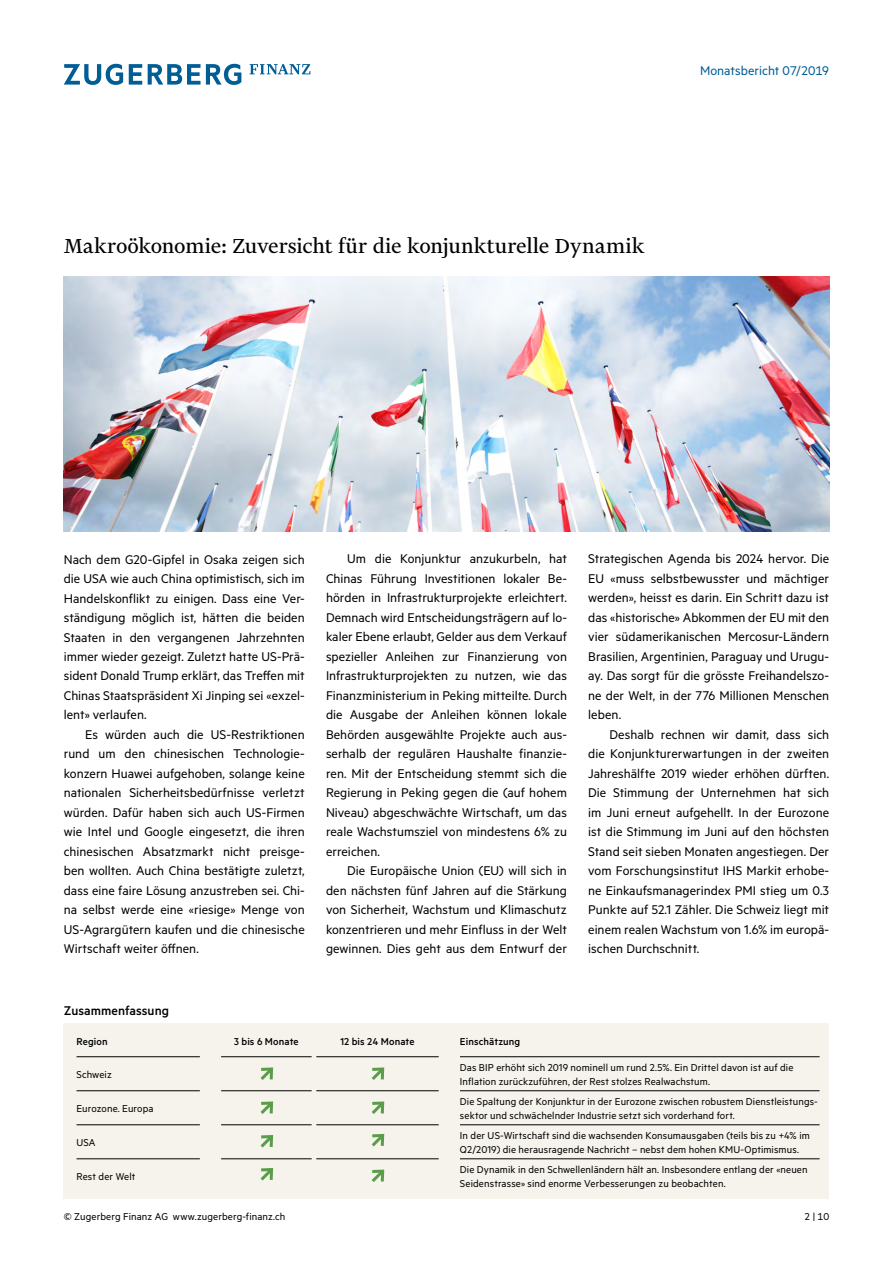
<style>
.page{position:relative;width:893px;height:1263px;background:#fff}
.page>*{position:absolute;margin:0;border:0;box-sizing:border-box;transform-origin:0 0}
.t1{font:24px "Financier Text";letter-spacing:-.005em;color:#000}
.t2{font:14.25px/19.5px "Metric";color:#000;text-align:justify}
.t3{font:14.25px "Metric";color:#005d95}
.t4{font:500 14.25px "Metric";letter-spacing:.005em;color:#000}
.t5{font:11.25px/13.5px "Metric";letter-spacing:.01em;color:#000}
.t6{font:500 11.25px "Metric";letter-spacing:.01em;color:#000}
</style>
<div class="page">
<svg style="left:129px;top:64px;width:13px;height:21px"></svg>
<svg style="left:148px;top:64px;width:52px;height:21px"></svg>
<svg style="left:64px;top:64px;width:59px;height:21px"></svg>
<svg style="left:206px;top:64px;width:35px;height:21px"></svg>
<svg style="left:250px;top:64px;width:60px;height:10px"></svg>
<img style="left:64px;top:276px;width:765px;height:255px">
<div style="left:64px;top:1023px;width:765px;height:176px;background:#f5f3ec"></div>
<hr style="left:77px;top:1056px;width:123px;height:1px;background:#000">
<hr style="left:221px;top:1056px;width:91px;height:1px;background:#000">
<hr style="left:316px;top:1056px;width:123px;height:1px;background:#000">
<hr style="left:460px;top:1056px;width:359px;height:1px;background:#000">
<hr style="left:77px;top:1090px;width:123px;height:1px;background:#000">
<hr style="left:221px;top:1090px;width:91px;height:1px;background:#000">
<hr style="left:316px;top:1090px;width:123px;height:1px;background:#000">
<hr style="left:460px;top:1090px;width:359px;height:1px;background:#000">
<hr style="left:77px;top:1124px;width:123px;height:1px;background:#000">
<hr style="left:221px;top:1124px;width:91px;height:1px;background:#000">
<hr style="left:316px;top:1124px;width:123px;height:1px;background:#000">
<hr style="left:460px;top:1124px;width:359px;height:1px;background:#000">
<hr style="left:77px;top:1158px;width:123px;height:1px;background:#000">
<hr style="left:221px;top:1158px;width:91px;height:1px;background:#000">
<hr style="left:316px;top:1158px;width:123px;height:1px;background:#000">
<hr style="left:460px;top:1158px;width:359px;height:1px;background:#000">
<svg style="left:260px;top:1067px;width:14px;height:13px"></svg>
<svg style="left:371px;top:1067px;width:14px;height:13px"></svg>
<svg style="left:260px;top:1101px;width:14px;height:13px"></svg>
<svg style="left:371px;top:1101px;width:14px;height:13px"></svg>
<svg style="left:260px;top:1135px;width:14px;height:13px"></svg>
<svg style="left:371px;top:1134px;width:14px;height:13px"></svg>
<svg style="left:260px;top:1168px;width:14px;height:13px"></svg>
<svg style="left:371px;top:1169px;width:14px;height:13px"></svg>
<p class="t3" style="left:700px;top:62px;width:131px">Monatsbericht 07/2019</p>
<h1 class="t1" style="left:64px;top:233px;width:582px">Makroökonomie: Zuversicht für die konjunkturelle Dynamik</h1>
<p class="t2" style="left:64px;top:549px;width:242px">Nach dem G20-Gipfel in Osaka zeigen sich die USA wie auch China optimistisch, sich im Handelskonflikt zu einigen. Dass eine Ver&shy;ständigung möglich ist, hätten die beiden Staaten in den vergangenen Jahrzehnten immer wieder gezeigt. Zuletzt hatte US-Prä&shy;sident Donald Trump erklärt, das Treffen mit Chinas Staatspräsident Xi Jinping sei «exzel&shy;lent» verlaufen.</p>
<p class="t2" style="left:64px;top:724px;width:242px;text-indent:21px">Es würden auch die US-Restriktionen rund um den chinesischen Technologie&shy;konzern Huawei aufgehoben, solange keine nationalen Sicherheitsbedürfnisse verletzt würden. Dafür haben sich auch US-Firmen wie Intel und Google eingesetzt, die ihren chinesischen Absatzmarkt nicht preisge&shy;ben wollten. Auch China bestätigte zuletzt, dass eine faire Lösung anzustreben sei. Chi&shy;na selbst werde eine «riesige» Menge von US-Agrargütern kaufen und die chinesische Wirtschaft weiter öffnen.</p>
<p class="t2" style="left:326px;top:549px;width:242px;text-indent:21px">Um die Konjunktur anzukurbeln, hat Chinas Führung Investitionen lokaler Be&shy;hörden in Infrastrukturprojekte erleichtert.<br>Demnach wird Entscheidungsträgern auf lo&shy;kaler Ebene erlaubt, Gelder aus dem Verkauf spezieller Anleihen zur Finanzierung von Infrastrukturprojekten zu nutzen, wie das Finanzministerium in Peking mitteilte. Durch die Ausgabe der Anleihen können lokale Behörden ausgewählte Projekte auch aus&shy;serhalb der regulären Haushalte finanzie&shy;ren. Mit der Entscheidung stemmt sich die Regierung in Peking gegen die (auf hohem Niveau) abgeschwächte Wirtschaft, um das reale Wachstumsziel von mindestens 6% zu erreichen.</p>
<p class="t2" style="left:326px;top:861px;width:242px;text-indent:21px">Die Europäische Union (EU) will sich in den nächsten fünf Jahren auf die Stärkung von Sicherheit, Wachstum und Klimaschutz konzentrieren und mehr Einfluss in der Welt gewinnen. Dies geht aus dem Entwurf der</p>
<p class="t2" style="left:588px;top:549px;width:242px">Strategischen Agenda bis 2024 hervor. Die EU «muss selbstbewusster und mächtiger werden», heisst es darin. Ein Schritt dazu ist das «historische» Abkommen der EU mit den vier südamerikanischen Mercosur-Ländern Brasilien, Argentinien, Paraguay und Urugu&shy;ay. Das sorgt für die grösste Freihandelszo&shy;ne der Welt, in der 776 Millionen Menschen leben.</p>
<p class="t2" style="left:588px;top:724px;width:242px;text-indent:21px">Deshalb rechnen wir damit, dass sich die Konjunkturerwartungen in der zweiten Jahreshälfte 2019 wieder erhöhen dürften.<br>Die Stimmung der Unternehmen hat sich im Juni erneut aufgehellt. In der Eurozone ist die Stimmung im Juni auf den höchsten Stand seit sieben Monaten angestiegen. Der vom Forschungsinstitut IHS Markit erhobe&shy;ne Einkaufsmanagerindex PMI stieg um 0.3<br>Punkte auf 52.1 Zähler. Die Schweiz liegt mit einem realen Wachstum von 1.6% im europä&shy;ischen Durchschnitt.</p>
<p class="t4" style="left:64px;top:1002px;width:107px">Zusammenfassung</p>
<p class="t6" style="left:77px;top:1034px;width:33px">Region</p>
<p class="t6" style="left:234px;top:1034px;width:66px">3 bis 6 Monate</p>
<p class="t6" style="left:340px;top:1034px;width:76px">12 bis 24 Monate</p>
<p class="t6" style="left:460px;top:1034px;width:62px">Einschätzung</p>
<p class="t5" style="left:77px;top:1067px;width:37px">Schweiz</p>
<p class="t5" style="left:460px;top:1060px;width:335px">Das BIP erhöht sich 2019 nominell um rund 2.5%. Ein Drittel davon ist auf die<br>Inflation zurückzuführen, der Rest stolzes Realwachstum.</p>
<p class="t5" style="left:77px;top:1101px;width:79px">Eurozone. Europa</p>
<p class="t5" style="left:460px;top:1094px;width:359px">Die Spaltung der Konjunktur in der Eurozone zwischen robustem Dienstleistungs&shy;sektor und schwächelnder Industrie setzt sich vorderhand fort.</p>
<p class="t5" style="left:77px;top:1135px;width:21px">USA</p>
<p class="t5" style="left:460px;top:1128px;width:351px">In der US-Wirtschaft sind die wachsenden Konsumausgaben (teils bis zu +4% im<br>Q2/2019) die herausragende Nachricht – nebst dem hohen KMU-Optimismus.</p>
<p class="t5" style="left:77px;top:1169px;width:60px">Rest der Welt</p>
<p class="t5" style="left:460px;top:1163px;width:349px">Die Dynamik in den Schwellenländern hält an. Insbesondere entlang der «neuen<br>Seidenstrasse» sind enorme Verbesserungen zu beobachten.</p>
<p class="t5" style="left:64px;top:1210px;width:223px">© Zugerberg Finanz AG www.zugerberg-finanz.ch</p>
<p class="t5" style="left:804px;top:1210px;width:26px">2 | 10</p>
</div>
